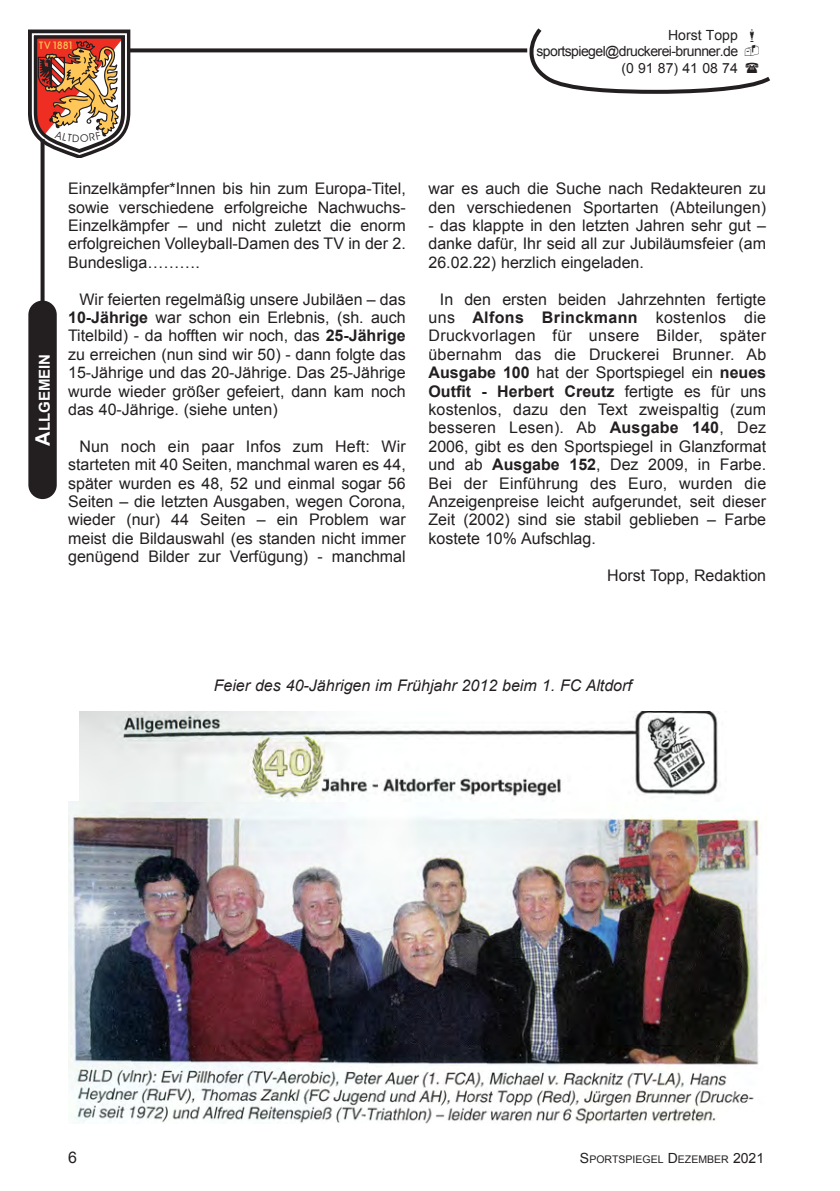
<style>
.page{position:relative;width:840px;height:1191px;background:#fff}
.page>*{position:absolute;margin:0;border:0;box-sizing:border-box;transform-origin:0 0}
.Text{font:16px/18.4px "Arial";color:#231f20;text-align:justify}
.Text-2{font:italic 16px "Arial";color:#231f20}
.t1{font:700 15px "Arial";color:#fff}
.t2{font:14px/16.8px "Arial";letter-spacing:-.04em;color:#231f20;text-align:right}
.t3{font:10.4px "Arial";color:#231f20}
.t4{font:10.4px "Avant Garde Md BT";color:#fec757}
.s1{font-size:20px}
.s2{font-weight:700}
.s3{font-size:14px}
</style>
<div class="page">
<div style="left:28px;top:300px;width:29px;height:199px;background:#231f20;border-radius:14px"></div>
<svg style="left:41px;top:157px;width:4px;height:144px"></svg>
<svg style="left:130px;top:48px;width:393px;height:4px;background:#393636"></svg>
<img style="left:68px;top:801px;width:693px;height:322px">
<img style="left:79px;top:711px;width:639px;height:90px">
<svg style="left:523px;top:28px;width:247px;height:66px"></svg>
<svg style="left:28px;top:29px;width:102px;height:128px"></svg>
<p class="t4" style="left:39px;top:39px;width:36px">T V 1881</p>
<p class="t2" style="left:536px;top:26px;width:203px">Horst Topp sportspiegel@druckerei-brunner.de (0 91 87) 41 08 74</p>
<p class="t1" style="left:35px;top:446px;width:93px;rotate:-90deg"><span class="s1">A</span>llgemein</p>
<p class="Text" style="left:68px;top:179px;width:339px">Einzelkämpfer*Innen bis hin zum Europa-Titel, sowie verschiedene erfolgreiche Nachwuchs-Einzelkämpfer – und nicht zuletzt die enorm erfolgreichen Volleyball-Damen des TV in der 2.<br>Bundesliga……….</p>
<p class="Text" style="left:68px;top:290px;width:339px;text-indent:11px">Wir feierten regelmäßig unsere Jubiläen – das <span class="s2">10-Jährige</span> war schon ein Erlebnis, (sh. auch Titelbild) - da hofften wir noch, das <span class="s2">25-Jährige </span>zu erreichen (nun sind wir 50) - dann folgte das 15-Jährige und das 20-Jährige. Das 25-Jährige wurde wieder größer gefeiert, dann kam noch das 40-Jährige. (siehe unten)</p>
<p class="Text" style="left:68px;top:437px;width:339px;text-indent:11px">Nun noch ein paar Infos zum Heft: Wir starteten mit 40 Seiten, manchmal waren es 44, später wurden es 48, 52 und einmal sogar 56<br>Seiten – die letzten Ausgaben, wegen Corona, wieder (nur) 44 Seiten – ein Problem war meist die Bildauswahl (es standen nicht immer genügend Bilder zur Verfügung) - manchmal</p>
<p class="Text" style="left:428px;top:179px;width:339px">war es auch die Suche nach Redakteuren zu den verschiedenen Sportarten (Abteilungen)</p>
<p class="Text" style="left:428px;top:216px;width:339px">- das klappte in den letzten Jahren sehr gut – danke dafür, Ihr seid all zur Jubiläumsfeier (am 26.02.22) herzlich eingeladen.</p>
<p class="Text" style="left:428px;top:290px;width:339px;text-indent:11px">In den ersten beiden Jahrzehnten fertigte uns <span class="s2">Alfons Brinckmann</span> kostenlos die Druckvorlagen für unsere Bilder, später übernahm das die Druckerei Brunner. Ab <span class="s2">Ausgabe 100</span> hat der Sportspiegel ein <span class="s2">neues Outfit - Herbert Creutz</span> fertigte es für uns kostenlos, dazu den Text zweispaltig (zum besseren Lesen). Ab <span class="s2">Ausgabe 140</span>, Dez 2006, gibt es den Sportspiegel in Glanzformat und ab <span class="s2">Ausgabe 152</span>, Dez 2009, in Farbe.<br>Bei der Einführung des Euro, wurden die Anzeigenpreise leicht aufgerundet, seit dieser Zeit (2002) sind sie stabil geblieben – Farbe kostete 10% Aufschlag.</p>
<p class="Text" style="left:606px;top:566px;width:160px">Horst Topp, Redaktion</p>
<p class="Text-2" style="left:213px;top:675px;width:419px">Feier des 40-Jährigen im Frühjahr 2012 beim 1. FC Altdorf</p>
<p class="Text" style="left:68px;top:1148px;width:10px">6</p>
<p class="t3" style="left:579px;top:1153px;width:186px"><span class="s3">S</span>PORTSPIEGEL <span class="s3">D</span>EZEMBER <span class="s3">2021</span></p>
</div>
